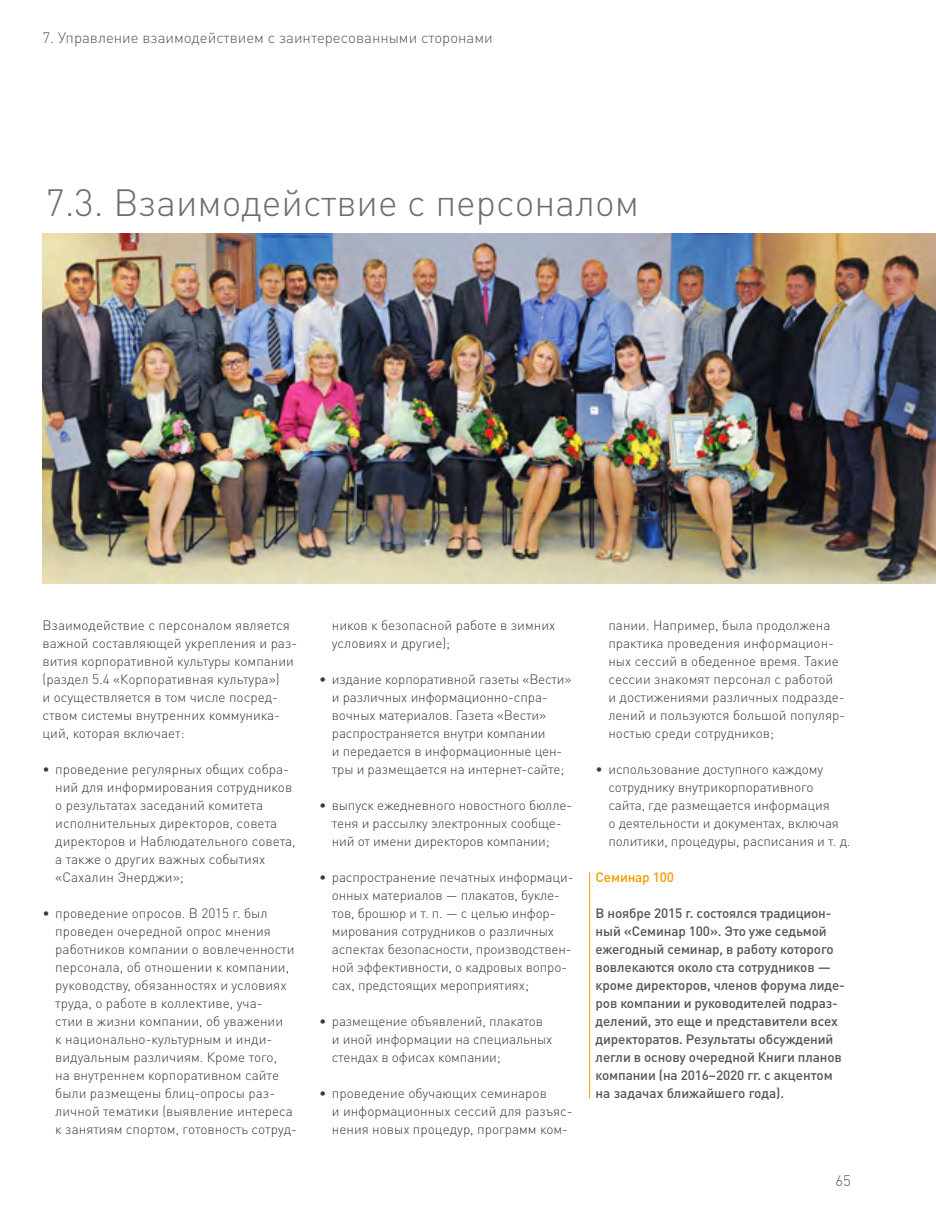
<style>
.page{position:relative;width:936px;height:1212px;background:#fff}
.page>*{position:absolute;margin:0;border:0;box-sizing:border-box;transform-origin:0 0}
.t1{font:300 37.5px "DIN Cyr";color:#6e6e6e}
.t2{font:300 15px "DIN Cyr";color:#565655}
.Paragraph_Style_1{font:300 13.5px/18px "DIN Cyr";color:#3a3a39}
.t3{font:500 13.5px/18px "DIN Cyr";letter-spacing:-.01em;color:#565655}
.t4{font:500 13.5px "DIN Cyr";letter-spacing:-.01em;color:#f59b00}
</style>
<div class="page">
<img style="left:43px;top:234px;width:892px;height:350px">
<hr style="left:589px;top:872px;width:1px;height:226px;background:#f59b00">
<p class="t2" style="left:43px;top:27px;width:452px">7. Управление взаимодействием с заинтересованными сторонами</p>
<p class="t1" style="left:45px;top:177px;width:595px">7.3. Взаимодействие с персоналом</p>
<p class="Paragraph_Style_1" style="left:43px;top:616px;width:256px">Взаимодействие с персоналом является важной составляющей укрепления и раз&shy;вития корпоративной культуры компании (раздел 5.4 «Корпоративная культура»)<br>и осуществляется в том числе посред&shy;ством системы внутренних коммуника&shy;ций, которая включает:</p>
<p class="Paragraph_Style_1" style="left:55px;top:760px;width:242px;text-indent:-13px">• проведение регулярных общих собра&shy;ний для информирования сотрудников о результатах заседаний комитета исполнительных директоров, совета директоров и Наблюдательного совета, а также о других важных событиях «Сахалин Энерджи»;</p>
<p class="Paragraph_Style_1" style="left:55px;top:904px;width:243px;text-indent:-13px">• проведение опросов. В 2015 г. был проведен очередной опрос мнения работников компании о вовлеченности персонала, об отношении к компании, руководству, обязанностях и условиях труда, о работе в коллективе, уча-<br>стии в жизни компании, об уважении<br>к национально-культурным и инди&shy;видуальным различиям. Кроме того,<br>на внутреннем корпоративном сайте были размещены блиц-опросы раз&shy;личной тематики (выявление интереса к занятиям спортом, готовность сотруд-</p>
<p class="Paragraph_Style_1" style="left:332px;top:616px;width:225px">ников к безопасной работе в зимних условиях и другие);</p>
<p class="Paragraph_Style_1" style="left:332px;top:670px;width:241px;text-indent:-13px">• издание корпоративной газеты «Вести» и различных информационно-спра&shy;вочных материалов. Газета «Вести» распространяется внутри компании<br>и передается в информационные цен&shy;тры и размещается на интернет-сайте;</p>
<p class="Paragraph_Style_1" style="left:332px;top:796px;width:242px;text-indent:-13px">• выпуск ежедневного новостного бюлле&shy;теня и рассылку электронных сообще&shy;ний от имени директоров компании;</p>
<p class="Paragraph_Style_1" style="left:332px;top:868px;width:243px;text-indent:-13px">• распространение печатных информаци&shy;онных материалов — плакатов, букле&shy;тов, брошюр и т. п. — с целью инфор&shy;мирования сотрудников о различных аспектах безопасности, производствен&shy;ной эффективности, о кадровых вопро&shy;сах, предстоящих мероприятиях;</p>
<p class="Paragraph_Style_1" style="left:332px;top:1012px;width:222px;text-indent:-13px">• размещение объявлений, плакатов и иной информации на специальных стендах в офисах компании;</p>
<p class="Paragraph_Style_1" style="left:332px;top:1084px;width:242px;text-indent:-13px">• проведение обучающих семинаров<br>и информационных сессий для разъяс&shy;нения новых процедур, программ ком-</p>
<p class="Paragraph_Style_1" style="left:608px;top:616px;width:238px">пании. Например, была продолжена практика проведения информацион&shy;ных сессий в обеденное время. Такие сессии знакомят персонал с работой<br>и достижениями различных подразде&shy;лений и пользуются большой популяр&shy;ностью среди сотрудников;</p>
<p class="Paragraph_Style_1" style="left:608px;top:760px;width:244px;text-indent:-13px">• использование доступного каждому сотруднику внутрикорпоративного сайта, где размещается информация<br>о деятельности и документах, включая политики, процедуры, расписания и т. д.</p>
<p class="t4" style="left:595px;top:868px;width:80px">Семинар 100</p>
<p class="t3" style="left:595px;top:904px;width:251px">В ноябре 2015 г. состоялся традицион&shy;ный «Семинар 100». Это уже седьмой ежегодный семинар, в работу которого вовлекаются около ста сотрудников — кроме директоров, членов форума лиде&shy;ров компании и руководителей подраз&shy;делений, это еще и представители всех директоратов. Результаты обсуждений легли в основу очередной Книги планов компании (на 2016–2020 гг. с акцентом на задачах ближайшего года).</p>
<p class="t2" style="left:835px;top:1170px;width:17px">65</p>
</div>
